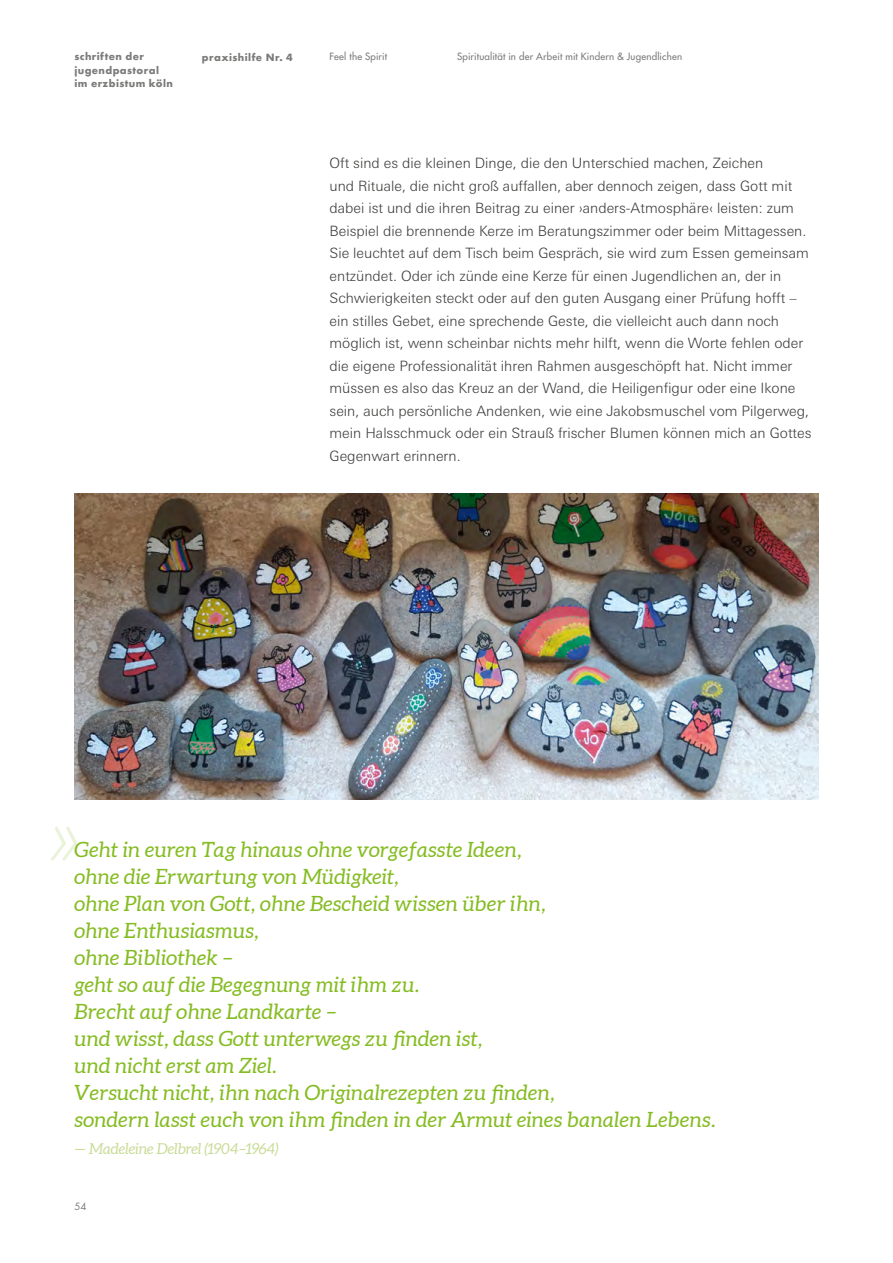
<style>
.page{position:relative;width:893px;height:1263px;background:#fff}
.page>*{position:absolute;margin:0;border:0;box-sizing:border-box;transform-origin:0 0}
.Zitat{font:italic 21px "Aleo";letter-spacing:.01em;color:#85bc22}
.Zitat-2{font:italic 15px "Aleo";letter-spacing:-.01em;color:#c9dd9a}
.Body{font:300 14.25px/22.5px "Linotype Univers Basic";color:#3b3b3a}
.t1{font:9.75px "Futura";letter-spacing:.02em;color:#7b7b7a}
.t2{font:700 9.75px/13.5px "Futura";letter-spacing:.045em;color:#7b7b7a}
.t3{font:9.75px "Futura";color:#7b7b7a}
</style>
<div class="page">
<svg style="left:51px;top:826px;width:26px;height:35px"></svg>
<img style="left:74px;top:493px;width:745px;height:306px">
<p class="t2" style="left:74px;top:50px;width:100px">schriften der jugendpastoral im erzbistum köln</p>
<p class="t2" style="left:202px;top:50px;width:92px">praxishilfe Nr. 4</p>
<p class="t1" style="left:330px;top:50px;width:59px">Feel the Spirit</p>
<p class="t1" style="left:457px;top:50px;width:226px">Spiritualität in der Arbeit mit Kindern &amp; Jugendlichen</p>
<p class="Body" style="left:330px;top:152px;width:484px">Oft sind es die kleinen Dinge, die den Unterschied machen, Zeichen<br>und Rituale, die nicht groß auffallen, aber dennoch zeigen, dass Gott mit dabei ist und die ihren Beitrag zu einer ›anders-Atmosphäre‹ leisten: zum Beispiel die brennende Kerze im Beratungszimmer oder beim Mittagessen.<br>Sie leuchtet auf dem Tisch beim Gespräch, sie wird zum Essen gemeinsam entzündet. Oder ich zünde eine Kerze für einen Jugendlichen an, der in Schwierigkeiten steckt oder auf den guten Ausgang einer Prüfung hofft – ein stilles Gebet, eine sprechende Geste, die vielleicht auch dann noch möglich ist, wenn scheinbar nichts mehr hilft, wenn die Worte fehlen oder die eigene Professionalität ihren Rahmen ausgeschöpft hat. Nicht immer müssen es also das Kreuz an der Wand, die Heiligenfigur oder eine Ikone sein, auch persönliche Andenken, wie eine Jakobsmuschel vom Pilgerweg, mein Halsschmuck oder ein Strauß frischer Blumen können mich an Gottes Gegenwart erinnern.</p>
<p class="Zitat" style="left:74px;top:837px;width:449px">Geht in euren Tag hinaus ohne vorgefasste Ideen,</p>
<p class="Zitat" style="left:74px;top:864px;width:326px">ohne die Erwartung von Müdigkeit,</p>
<p class="Zitat" style="left:74px;top:891px;width:473px">ohne Plan von Gott, ohne Bescheid wissen über ihn,</p>
<p class="Zitat" style="left:74px;top:918px;width:186px">ohne Enthusiasmus,</p>
<p class="Zitat" style="left:74px;top:945px;width:160px">ohne Bibliothek –</p>
<p class="Zitat" style="left:74px;top:972px;width:347px">geht so auf die Begegnung mit ihm zu.</p>
<p class="Zitat" style="left:74px;top:999px;width:264px">Brecht auf ohne Landkarte –</p>
<p class="Zitat" style="left:74px;top:1026px;width:410px">und wisst, dass Gott unterwegs zu finden ist,</p>
<p class="Zitat" style="left:74px;top:1053px;width:204px">und nicht erst am Ziel.</p>
<p class="Zitat" style="left:74px;top:1080px;width:482px">Versucht nicht, ihn nach Originalrezepten zu finden,</p>
<p class="Zitat" style="left:74px;top:1107px;width:643px">sondern lasst euch von ihm finden in der Armut eines banalen Lebens.</p>
<p class="Zitat-2" style="left:74px;top:1140px;width:206px">— Madeleine Delbrel (1904–1964)</p>
<p class="t3" style="left:74px;top:1200px;width:14px">54</p>
</div>
